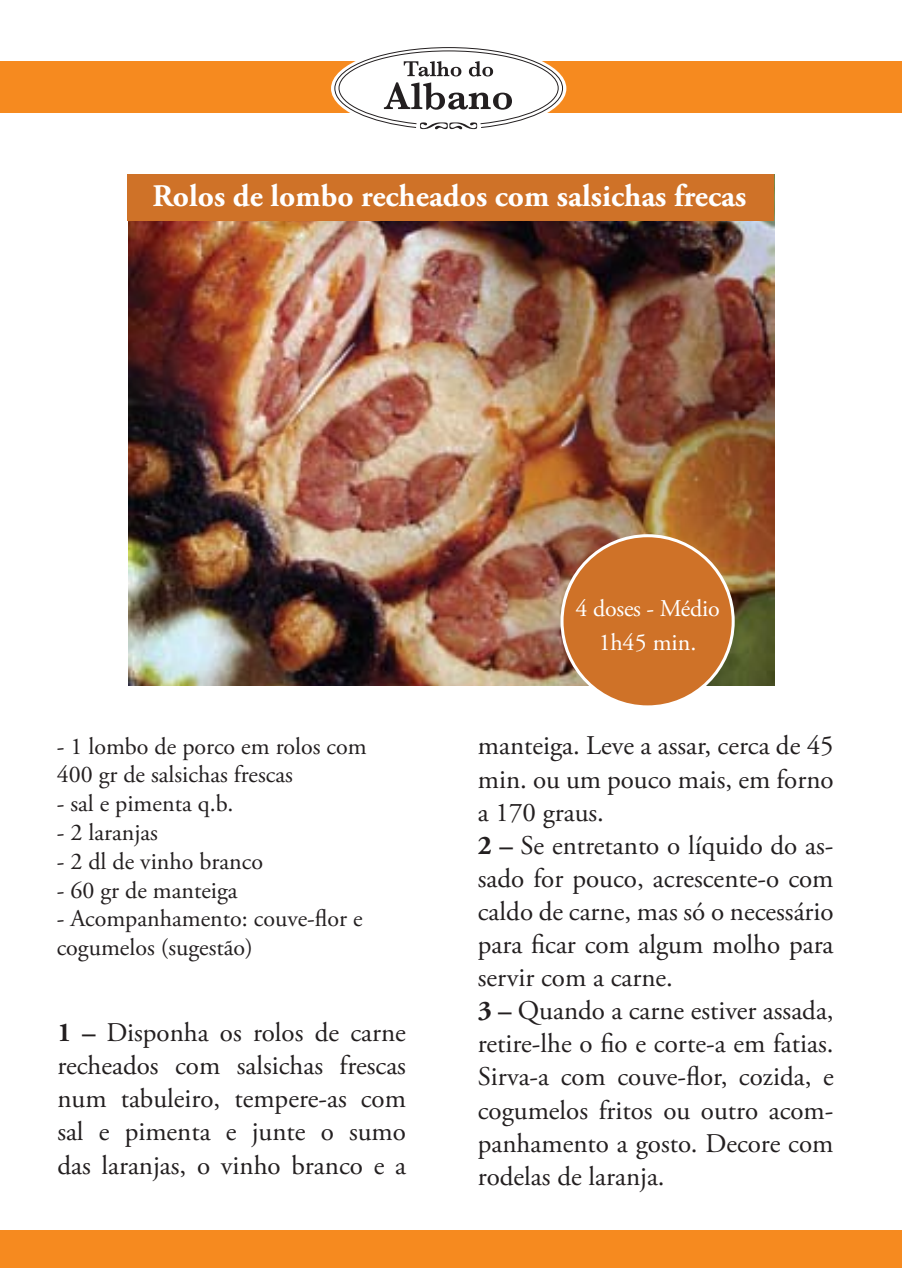
<style>
.page{position:relative;width:902px;height:1268px;background:#fff}
.page>*{position:absolute;margin:0;border:0;box-sizing:border-box;transform-origin:0 0}
.t1{font:700 31.5px "Adobe Garamond Pro";color:#fff}
.t2{font:27px/33px "Adobe Garamond Pro";color:#231f20;text-align:justify}
.t3{font:24px/28.8px "Adobe Garamond Pro";color:#231f20}
.t4{font:24px/34.2px "Adobe Garamond Pro";letter-spacing:-.01em;color:#fff;text-align:center}
.s1{font-weight:700}
</style>
<div class="page">
<img style="left:128px;top:174px;width:646px;height:511px">
<div style="left:0;top:61px;width:901px;height:52px;background:#f68a1f"></div>
<div style="left:331px;top:44px;width:235px;height:89px;background:#fff;border-radius:50%"></div>
<svg style="left:334px;top:47px;width:229px;height:82px"></svg>
<div style="left:0;top:1230px;width:901px;height:37px;background:#f68a1f"></div>
<div style="left:128px;top:174px;width:645px;height:46px;background:#cf7228"></div>
<div style="left:562px;top:535px;width:171px;height:171px;background:#cf7228;border-radius:50%"></div>
<p class="t1" style="left:152px;top:178px;width:595px">Rolos de lombo recheados com salsichas frecas</p>
<p class="t3" style="left:57px;top:732px;width:311px">- 1 lombo de porco em rolos com<br>400 gr de salsichas frescas</p>
<p class="t3" style="left:57px;top:789px;width:178px">- sal e pimenta q.b.</p>
<p class="t3" style="left:57px;top:818px;width:103px">- 2 laranjas</p>
<p class="t3" style="left:57px;top:847px;width:208px">- 2 dl de vinho branco</p>
<p class="t3" style="left:57px;top:876px;width:182px">- 60 gr de manteiga</p>
<p class="t3" style="left:57px;top:905px;width:307px">- Acompanhamento: couve-flor e cogumelos (sugestão)</p>
<p class="t2" style="left:57px;top:1016px;width:350px"><span class="s1">1 –</span> Disponha os rolos de carne recheados com salsichas frescas num tabuleiro, tempere-as com sal e pimenta e junte o sumo das laranjas, o vinho branco e a</p>
<p class="t4" style="left:575px;top:591px;width:146px">4 doses - Médio<br>1h45 min.</p>
<p class="t2" style="left:478px;top:730px;width:357px;text-align:left">manteiga. Leve a assar, cerca de 45 min. ou um pouco mais, em forno a 170 graus.<br><span class="s1">2 –</span> Se entretanto o líquido do as&shy;sado for pouco, acrescente-o com caldo de carne, mas só o necessário para ficar com algum molho para servir com a carne.<br><span class="s1">3 –</span> Quando a carne estiver assada, retire-lhe o fio e corte-a em fatias.<br>Sirva-a com couve-flor, cozida, e cogumelos fritos ou outro acom&shy;panhamento a gosto. Decore com rodelas de laranja.</p>
</div>
